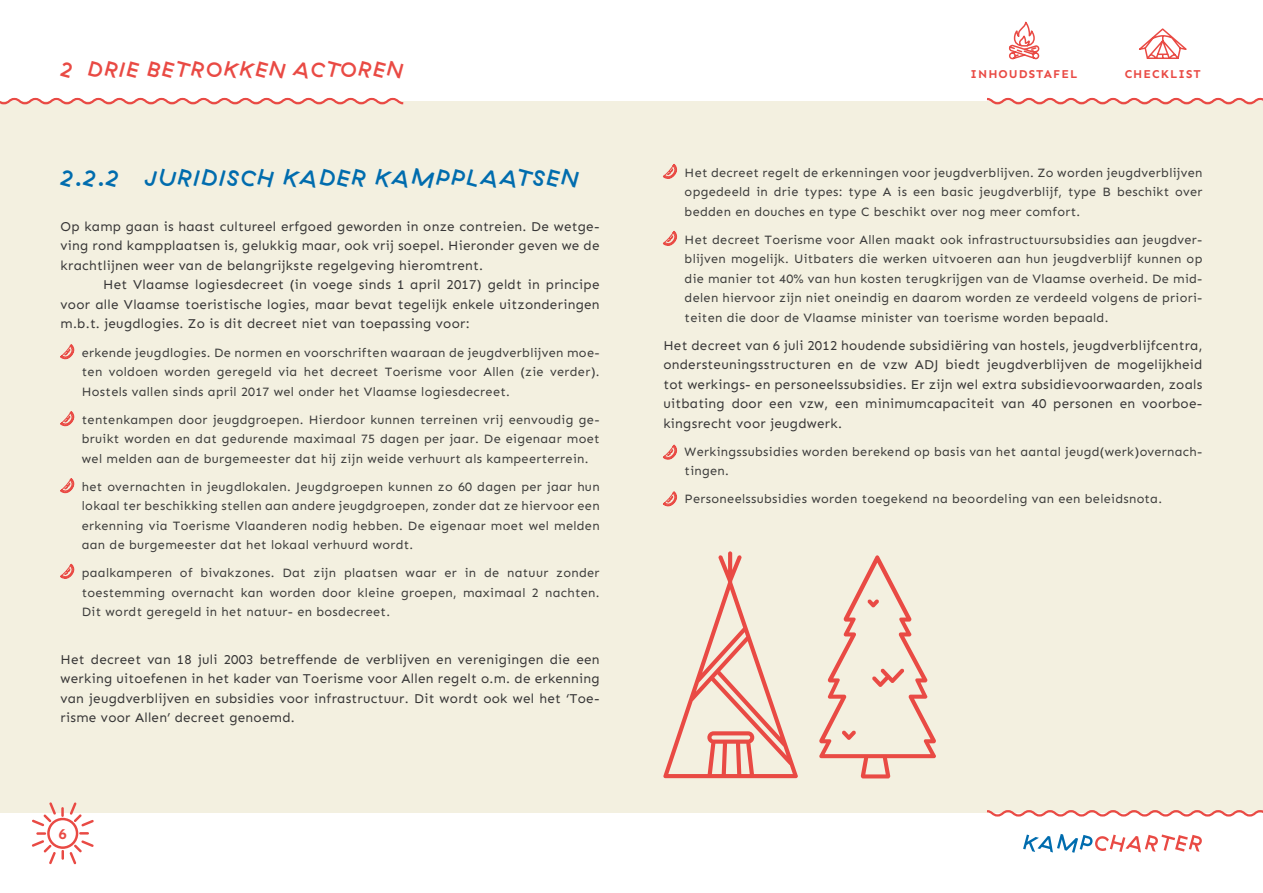
<style>
.page{position:relative;width:1263px;height:893px;background:#fff}
.page>*{position:absolute;margin:0;border:0;box-sizing:border-box;transform-origin:0 0}
.HS_1_1_1{font:22.5px "GT Haptik Medium Rotalic";letter-spacing:.08em;color:#006cae}
.t1{font:21px "GT Haptik Medium Rotalic";letter-spacing:.08em;color:#e94a44}
.t2{font:700 15px "Sen";color:#e94a44}
.brood{font:13.5px/19.5px "Sen";letter-spacing:.02em;color:#373636;text-align:justify}
.t3{font:12.75px/19.5px "Sen";letter-spacing:.025em;color:#3c3c3b;text-align:justify}
.t4{font:700 12px "Sen";letter-spacing:.085em;color:#e94a44}
</style>
<div class="page">
<div style="left:0;top:101px;width:1263px;height:711px;background:#f3f0e0"></div>
<svg style="left:1139px;top:28px;width:48px;height:31px"></svg>
<svg style="left:987px;top:97px;width:276px;height:8px"></svg>
<svg style="left:985px;top:810px;width:278px;height:7px"></svg>
<svg style="left:1023px;top:834px;width:179px;height:19px"></svg>
<svg style="left:32px;top:802px;width:62px;height:62px"></svg>
<svg style="left:1008px;top:21px;width:32px;height:39px"></svg>
<svg style="left:0;top:97px;width:404px;height:8px"></svg>
<svg style="left:663px;top:551px;width:135px;height:227px"></svg>
<svg style="left:819px;top:555px;width:117px;height:223px"></svg>
<svg style="left:60px;top:345px;width:15px;height:15px"></svg>
<svg style="left:60px;top:412px;width:15px;height:15px"></svg>
<svg style="left:60px;top:478px;width:15px;height:16px"></svg>
<svg style="left:60px;top:564px;width:15px;height:15px"></svg>
<svg style="left:663px;top:164px;width:15px;height:15px"></svg>
<svg style="left:663px;top:231px;width:15px;height:15px"></svg>
<svg style="left:663px;top:445px;width:15px;height:15px"></svg>
<svg style="left:663px;top:492px;width:15px;height:15px"></svg>
<p class="t1" style="left:61px;top:56px;width:344px">2 DRIE BETROKKEN ACTOREN</p>
<p class="HS_1_1_1" style="left:61px;top:164px;width:520px">2.2.2 JURIDISCH KADER KAMPPLAATSEN</p>
<p class="brood" style="left:61px;top:217px;width:541px">Op kamp gaan is haast cultureel erfgoed geworden in onze contreien. De wetge&shy;ving rond kampplaatsen is, gelukkig maar, ook vrij soepel. Hieronder geven we de krachtlijnen weer van de belangrijkste regelgeving hieromtrent.</p>
<p class="brood" style="left:61px;top:275px;width:540px;text-indent:43px">Het Vlaamse logiesdecreet (in voege sinds 1 april 2017) geldt in principe voor alle Vlaamse toeristische logies, maar bevat tegelijk enkele uitzonderingen m.b.t. jeugdlogies. Zo is dit decreet niet van toepassing voor:</p>
<p class="t3" style="left:82px;top:342px;width:519px">erkende jeugdlogies. De normen en voorschriften waaraan de jeugdverblijven moe&shy;ten voldoen worden geregeld via het decreet Toerisme voor Allen (zie verder).<br>Hostels vallen sinds april 2017 wel onder het Vlaamse logiesdecreet.</p>
<p class="t3" style="left:82px;top:409px;width:519px">tentenkampen door jeugdgroepen. Hierdoor kunnen terreinen vrij eenvoudig ge&shy;bruikt worden en dat gedurende maximaal 75 dagen per jaar. De eigenaar moet wel melden aan de burgemeester dat hij zijn weide verhuurt als kampeerterrein.</p>
<p class="t3" style="left:82px;top:476px;width:519px">het overnachten in jeugdlokalen. Jeugdgroepen kunnen zo 60 dagen per jaar hun lokaal ter beschikking stellen aan andere jeugdgroepen, zonder dat ze hiervoor een erkenning via Toerisme Vlaanderen nodig hebben. De eigenaar moet wel melden aan de burgemeester dat het lokaal verhuurd wordt.</p>
<p class="t3" style="left:82px;top:563px;width:519px">paalkamperen of bivakzones. Dat zijn plaatsen waar er in de natuur zonder toestemming overnacht kan worden door kleine groepen, maximaal 2 nachten.<br>Dit wordt geregeld in het natuur- en bosdecreet.</p>
<p class="brood" style="left:61px;top:649px;width:541px">Het decreet van 18 juli 2003 betreffende de verblijven en verenigingen die een werking uitoefenen in het kader van Toerisme voor Allen regelt o.m. de erkenning van jeugdverblijven en subsidies voor infrastructuur. Dit wordt ook wel het ‘Toe&shy;risme voor Allen’ decreet genoemd.</p>
<p class="t2" style="left:59px;top:825px;width:10px">6</p>
<p class="t4" style="left:971px;top:67px;width:109px">INHOUDSTAFEL</p>
<p class="t4" style="left:1125px;top:67px;width:78px">CHECKLIST</p>
<p class="t3" style="left:685px;top:163px;width:519px">Het decreet regelt de erkenningen voor jeugdverblijven. Zo worden jeugdverblijven opgedeeld in drie types: type A is een basic jeugdverblijf, type B beschikt over bedden en douches en type C beschikt over nog meer comfort.</p>
<p class="t3" style="left:685px;top:230px;width:519px">Het decreet Toerisme voor Allen maakt ook infrastructuursubsidies aan jeugdver&shy;blijven mogelijk. Uitbaters die werken uitvoeren aan hun jeugdverblijf kunnen op die manier tot 40% van hun kosten terugkrijgen van de Vlaamse overheid. De mid&shy;delen hiervoor zijn niet oneindig en daarom worden ze verdeeld volgens de priori&shy;teiten die door de Vlaamse minister van toerisme worden bepaald.</p>
<p class="brood" style="left:663px;top:336px;width:541px">Het decreet van 6 juli 2012 houdende subsidiëring van hostels, jeugdverblijfcentra, ondersteuningsstructuren en de vzw ADJ biedt jeugdverblijven de mogelijkheid tot werkings- en personeelssubsidies. Er zijn wel extra subsidievoorwaarden, zoals uitbating door een vzw, een minimumcapaciteit van 40 personen en voorboe&shy;kingsrecht voor jeugdwerk.</p>
<p class="t3" style="left:685px;top:442px;width:519px">Werkingssubsidies worden berekend op basis van het aantal jeugd(werk)overnach&shy;tingen.</p>
<p class="t3" style="left:685px;top:489px;width:479px">Personeelssubsidies worden toegekend na beoordeling van een beleidsnota.</p>
</div>
